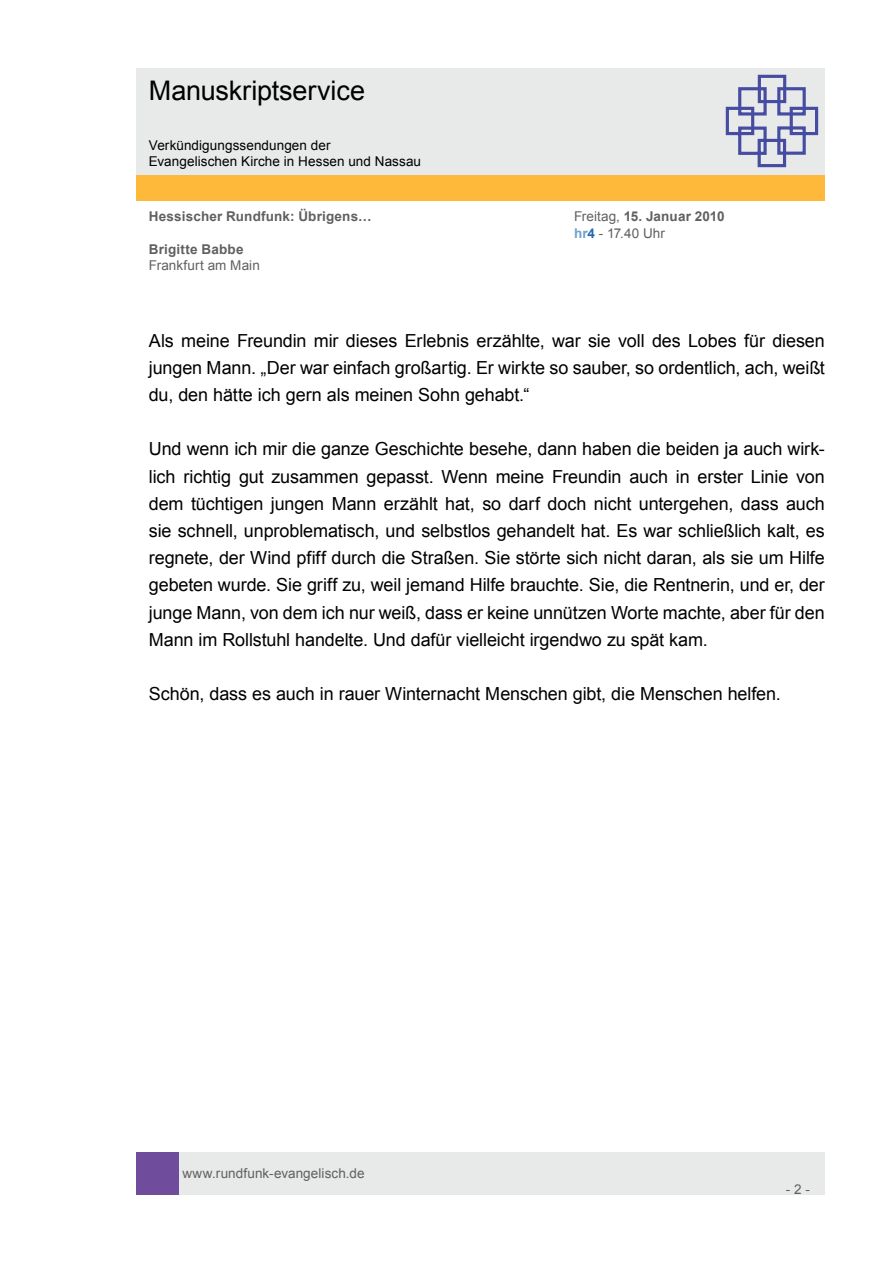
<style>
.page{position:relative;width:893px;height:1263px;background:#fff}
.page>*{position:absolute;margin:0;border:0;box-sizing:border-box;transform-origin:0 0}
.t1{font:27px "Arial";letter-spacing:-.005em;color:#000}
.t2{font:18px/27.2px "Arial";letter-spacing:-.005em;color:#000;text-align:justify}
.t3{font:13.5px/16.2px "Arial";letter-spacing:.005em;color:#606060}
.t4{font:13.5px/16.2px "Arial";letter-spacing:.005em;color:#000}
.t5{font:700 13.5px "Arial";letter-spacing:.015em;color:#606060}
.s1{font-weight:700}
.s2{font-weight:700;color:#71a0cc}
.s3{font-weight:700;color:#2369b2}
</style>
<div class="page">
<div style="left:179px;top:1152px;width:646px;height:43px;background:#e8e9e9"></div>
<div style="left:136px;top:1152px;width:43px;height:43px;background:#704c9c"></div>
<div style="left:136px;top:175px;width:689px;height:26px;background:#ffb93a"></div>
<div style="left:136px;top:68px;width:689px;height:106px;background:#e8e9e9"></div>
<svg style="left:725px;top:74px;width:94px;height:94px"></svg>
<h1 class="t1" style="left:149px;top:73px;width:218px">Manuskriptservice</h1>
<p class="t4" style="left:149px;top:137px;width:274px">Verkündigungssendungen der<br>Evangelischen Kirche in Hessen und Nassau</p>
<p class="t5" style="left:149px;top:208px;width:224px">Hessischer Rundfunk: Übrigens…</p>
<p class="t3" style="left:574px;top:209px;width:152px">Freitag, <span class="s1">15. Januar 2010 </span><span class="s2">hr</span><span class="s3">4</span> - 17.40 Uhr</p>
<p class="t5" style="left:149px;top:240px;width:96px">Brigitte Babbe</p>
<p class="t3" style="left:149px;top:257px;width:113px">Frankfurt am Main</p>
<p class="t2" style="left:149px;top:327px;width:678px">Als meine Freundin mir dieses Erlebnis erzählte, war sie voll des Lobes für diesen jungen Mann. „Der war einfach großartig. Er wirkte so sauber, so ordentlich, ach, weißt du, den hätte ich gern als meinen Sohn gehabt.“</p>
<p class="t2" style="left:149px;top:436px;width:678px">Und wenn ich mir die ganze Geschichte besehe, dann haben die beiden ja auch wirk&shy;lich richtig gut zusammen gepasst. Wenn meine Freundin auch in erster Linie von dem tüchtigen jungen Mann erzählt hat, so darf doch nicht untergehen, dass auch sie schnell, unproblematisch, und selbstlos gehandelt hat. Es war schließlich kalt, es regnete, der Wind pfiff durch die Straßen. Sie störte sich nicht daran, als sie um Hilfe gebeten wurde. Sie griff zu, weil jemand Hilfe brauchte. Sie, die Rentnerin, und er, der junge Mann, von dem ich nur weiß, dass er keine unnützen Worte machte, aber für den Mann im Rollstuhl handelte. Und dafür vielleicht irgendwo zu spät kam.</p>
<p class="t2" style="left:149px;top:681px;width:634px">Schön, dass es auch in rauer Winternacht Menschen gibt, die Menschen helfen.</p>
<p class="t3" style="left:182px;top:1165px;width:184px">www.rundfunk-evangelisch.de</p>
<p class="t3" style="left:786px;top:1181px;width:26px">- 2 -</p>
</div>
